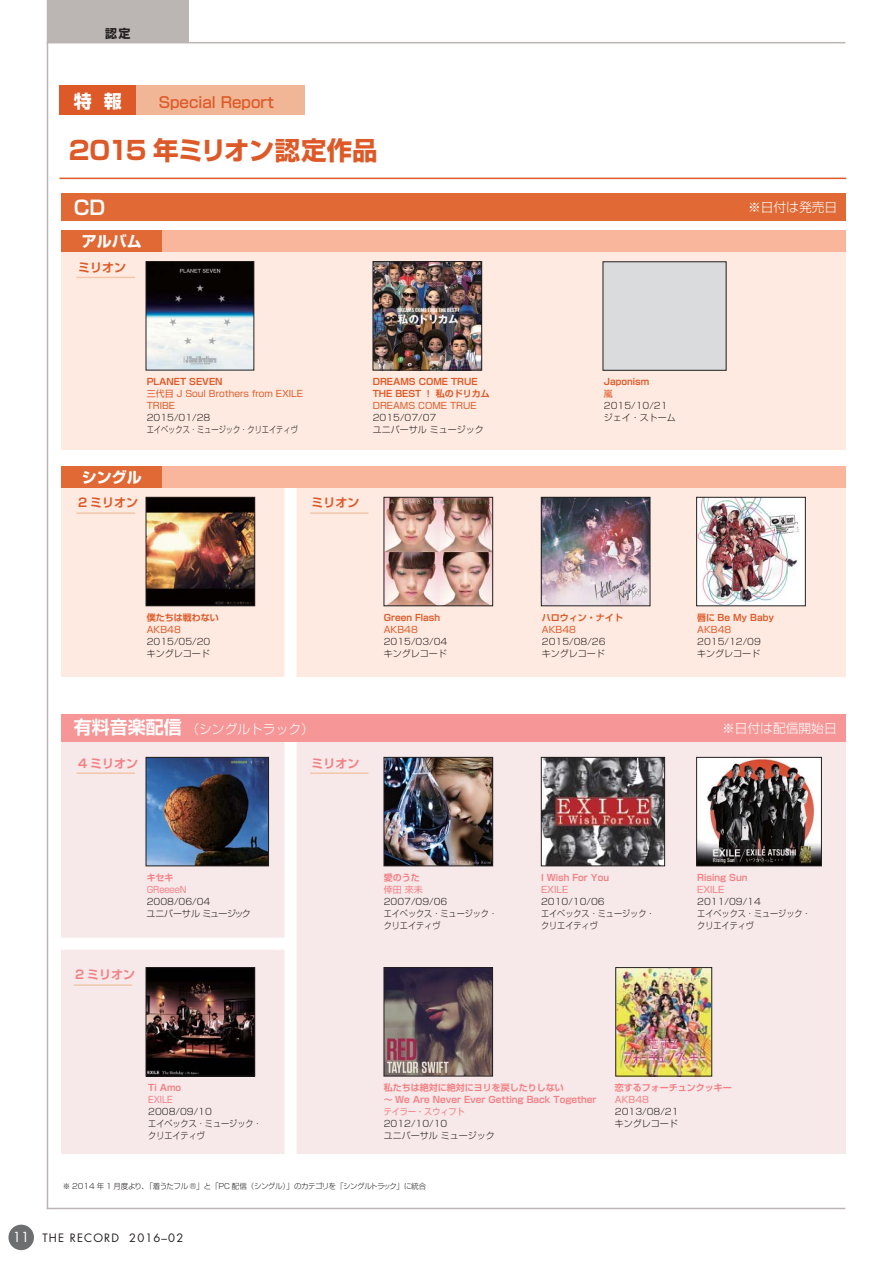
<style>
.page{position:relative;width:893px;height:1263px;background:#fff}
.page>*{position:absolute;margin:0;border:0;box-sizing:border-box;transform-origin:0 0}
.t1{font:25.5px "Shin Go Pr 6 Bold 90 pv RKSJ H";letter-spacing:-.015em;color:#dd5928}
.t2{font:19.5px "Shin Go Pr 6 De Bold 90 pv RKSJ H";color:#fff}
.t3{font:18px "Shin Go Pr 6 Bold 90 pv RKSJ H";color:#fff}
.t4{font:15px "Shin Go Pr 6 Medium 90 pv RKSJ H";color:#dd5928}
.t5{font:15px "Shin Go Pr 6 Bold 90 pv RKSJ H";color:#fff}
.t6{font:12.75px "Shin Go Pr 6 Light 90 pv RKSJ H";color:#fff}
.t7{font:12px "Shin Go Pr 6 De Bold 90 pv RKSJ H";color:#f37f83}
.t8{font:12px "Shin Go Pr 6 De Bold 90 pv RKSJ H";color:#dd5928}
.t9{font:12px "Shin Go Pr 6 Bold 90 pv RKSJ H";color:#231f20}
.t10{font:11.25px "Futura";letter-spacing:.1em;color:#231f20}
.t11{font:9px/12px "Shin Go Pr 6 Light 90 pv RKSJ H";color:#231f20}
.t12{font:9px/12px "Shin Go Pr 6 De Bold 90 pv RKSJ H";color:#f37f83}
.t13{font:9px/12px "Shin Go Pr 6 De Bold 90 pv RKSJ H";color:#dd5928}
.t14{font:9px/12px "Shin Go Pr 6 Regular 90 pv RKSJ H";color:#dd5928}
.t15{font:9px "Shin Go Pr 6 Regular 90 pv RKSJ H";color:#f37f83;scale:.9 1}
.t16{font:9px/12px "Shin Go Pr 6 Light 90 pv RKSJ H";letter-spacing:-.02em;color:#231f20}
.t17{font:9px "Shin Go Pr 6 Regular 90 pv RKSJ H";color:#f37f83}
.t18{font:7.5px "Shin Go Pr 6 Light 90 pv RKSJ H";letter-spacing:-.07em;color:#231f20}
.s1{font-family:"Shin Go Pr 6 De Bold 90 pv RKSJ H";font-size:18px}
.s2{font-size:13.5px;color:#fff}
</style>
<div class="page">
<div style="left:61px;top:466px;width:785px;height:211px;background:#feeae0"></div>
<div style="left:62px;top:739px;width:784px;height:414px;background:#f7e8e9"></div>
<div style="left:58px;top:938px;width:234px;height:12px;background:#fff"></div>
<div style="left:284px;top:734px;width:12px;height:430px;background:#fff"></div>
<div style="left:284px;top:482px;width:12px;height:210px;background:#fff"></div>
<div style="left:8px;top:1225px;width:26px;height:25px;background:#6d6e70;border-radius:50%"></div>
<div style="left:47px;top:0;width:142px;height:43px;background:#bbb6b4"></div>
<hr style="left:47px;top:0;width:1px;height:1209px;background:#bbb6b4">
<div style="left:59px;top:85px;width:246px;height:30px;background:#f0b695"></div>
<div style="left:59px;top:85px;width:77px;height:30px;background:#dd5928"></div>
<hr style="left:47px;top:42px;width:798px;height:1px;background:#bbb6b4">
<hr style="left:47px;top:1208px;width:798px;height:1px;background:#bbb6b4">
<hr style="left:59px;top:178px;width:787px;height:1px;background:#dd5928">
<div style="left:61px;top:231px;width:785px;height:219px;background:#feeae0"></div>
<div style="left:162px;top:231px;width:684px;height:21px;background:#fab69c"></div>
<div style="left:162px;top:466px;width:684px;height:22px;background:#fab69c"></div>
<div style="left:62px;top:194px;width:784px;height:27px;background:#e06935"></div>
<div style="left:61px;top:231px;width:101px;height:21px;background:#e06935"></div>
<div style="left:61px;top:466px;width:101px;height:22px;background:#e06935"></div>
<div style="left:62px;top:714px;width:784px;height:27px;background:#f69697"></div>
<div style="left:603px;top:262px;width:123px;height:108px;background:#d9dbdc"></div>
<img style="left:543px;top:499px;width:105px;height:105px">
<div style="left:541px;top:497px;width:109px;height:109px;border:1px solid #231f20"></div>
<img style="left:543px;top:759px;width:120px;height:105px">
<div style="left:541px;top:757px;width:124px;height:109px;border:1px solid #231f20"></div>
<img style="left:617px;top:969px;width:93px;height:105px">
<div style="left:615px;top:967px;width:97px;height:109px;border:1px solid #231f20"></div>
<img style="left:698px;top:499px;width:105px;height:105px">
<div style="left:696px;top:497px;width:109px;height:109px;border:1px solid #231f20"></div>
<img style="left:698px;top:759px;width:121px;height:105px">
<div style="left:696px;top:757px;width:125px;height:109px;border:1px solid #231f20"></div>
<img style="left:386px;top:499px;width:105px;height:105px">
<div style="left:384px;top:497px;width:109px;height:109px;border:1px solid #231f20"></div>
<img style="left:386px;top:759px;width:105px;height:105px">
<div style="left:384px;top:757px;width:109px;height:109px;border:1px solid #231f20"></div>
<img style="left:375px;top:263px;width:105px;height:105px">
<div style="left:373px;top:261px;width:109px;height:109px;border:1px solid #231f20"></div>
<img style="left:386px;top:969px;width:105px;height:105px">
<div style="left:384px;top:967px;width:109px;height:109px;border:1px solid #231f20"></div>
<img style="left:148px;top:499px;width:105px;height:105px">
<div style="left:146px;top:497px;width:109px;height:109px;border:1px solid #231f20"></div>
<img style="left:148px;top:759px;width:119px;height:105px">
<div style="left:146px;top:757px;width:123px;height:109px;border:1px solid #231f20"></div>
<img style="left:148px;top:263px;width:104px;height:105px">
<div style="left:146px;top:261px;width:108px;height:109px;border:1px solid #231f20"></div>
<img style="left:148px;top:969px;width:105px;height:105px">
<div style="left:146px;top:967px;width:109px;height:109px;border:1px solid #231f20"></div>
<hr style="left:76px;top:277px;width:59px;height:1px;background:#f2c7ac">
<hr style="left:76px;top:512px;width:59px;height:2px;background:#f2c7ac">
<hr style="left:76px;top:772px;width:59px;height:2px;background:#f2c7ac">
<hr style="left:310px;top:512px;width:58px;height:2px;background:#f2c7ac">
<hr style="left:74px;top:984px;width:58px;height:2px;background:#f2c7ac">
<hr style="left:310px;top:772px;width:58px;height:2px;background:#f2c7ac">
<h3 class="t9" style="left:105px;top:29px;width:27px">認定</h3>
<h3 class="t3" style="left:74px;top:95px;width:49px">特 報</h3>
<h3 class="t4" style="left:159px;top:97px;width:117px">Special Report</h3>
<h1 class="t1" style="left:69px;top:141px;width:310px">2015 年ミリオン認定作品</h1>
<h2 class="t2" style="left:74px;top:200px;width:33px">CD</h2>
<h3 class="t6" style="left:748px;top:202px;width:91px">※日付は発売日</h3>
<h3 class="t5" style="left:82px;top:236px;width:61px">アルバム</h3>
<h3 class="t8" style="left:78px;top:263px;width:50px">ミリオン</h3>
<p class="t13" style="left:147px;top:377px;width:77px">PLANET SEVEN</p>
<p class="t14" style="left:147px;top:389px;width:158px">三代目 J Soul Brothers from EXILE<br>TRIBE</p>
<p class="t11" style="left:147px;top:413px;width:153px">2015/01/28<br>エイベックス・ミュージック・クリエイティヴ</p>
<p class="t13" style="left:373px;top:377px;width:118px">DREAMS COME TRUE<br>THE BEST ！ 私のドリカム</p>
<p class="t14" style="left:373px;top:401px;width:105px">DREAMS COME TRUE</p>
<p class="t11" style="left:373px;top:413px;width:113px">2015/07/07<br>ユニバーサル ミュージック</p>
<h3 class="t5" style="left:82px;top:472px;width:61px">シングル</h3>
<h3 class="t8" style="left:78px;top:498px;width:62px">2 ミリオン</h3>
<h3 class="t8" style="left:311px;top:498px;width:49px">ミリオン</h3>
<p class="t13" style="left:147px;top:612px;width:74px">僕たちは戦わない</p>
<p class="t14" style="left:147px;top:624px;width:36px">AKB48</p>
<p class="t11" style="left:147px;top:636px;width:65px">2015/05/20キングレコード</p>
<p class="t13" style="left:384px;top:612px;width:58px">Green Flash</p>
<p class="t14" style="left:384px;top:624px;width:36px">AKB48</p>
<p class="t11" style="left:384px;top:636px;width:65px">2015/03/04キングレコード</p>
<p class="t13" style="left:604px;top:377px;width:47px">Japonism</p>
<p class="t14" style="left:604px;top:389px;width:10px">嵐</p>
<p class="t11" style="left:604px;top:401px;width:74px">2015/10/21ジェイ・ストーム</p>
<p class="t13" style="left:542px;top:612px;width:83px">ハロウィン・ナイト</p>
<p class="t14" style="left:542px;top:624px;width:36px">AKB48</p>
<p class="t11" style="left:542px;top:636px;width:65px">2015/08/26キングレコード</p>
<p class="t13" style="left:697px;top:612px;width:78px">唇に Be My Baby</p>
<p class="t14" style="left:697px;top:624px;width:36px">AKB48</p>
<p class="t11" style="left:697px;top:636px;width:65px">2015/12/09キングレコード</p>
<h3 class="t6" style="left:74px;top:725px;width:242px"><span class="s1">有料音楽配信</span>（シングルトラック）</h3>
<h3 class="t6" style="left:722px;top:723px;width:116px">※日付は配信開始日</h3>
<h3 class="t7" style="left:78px;top:759px;width:62px">4 ミリオン</h3>
<p class="t12" style="left:147px;top:872px;width:28px">キセキ</p>
<p class="t15" style="left:147px;top:886px;width:46px">GReeeeN</p>
<p class="t16" style="left:147px;top:896px;width:106px">2008/06/04<br>ユニバーサル ミュージック</p>
<h3 class="t7" style="left:75px;top:970px;width:62px">2 ミリオン</h3>
<p class="t12" style="left:148px;top:1083px;width:34px">Ti Amo</p>
<p class="t15" style="left:148px;top:1096px;width:29px">EXILE</p>
<p class="t11" style="left:148px;top:1107px;width:115px">2008/09/10<br>エイベックス・ミュージック・クリエイティヴ</p>
<h3 class="t7" style="left:311px;top:759px;width:49px">ミリオン</h3>
<p class="t12" style="left:384px;top:872px;width:38px">愛のうた</p>
<p class="t17" style="left:384px;top:886px;width:41px">倖田 來未</p>
<p class="t11" style="left:384px;top:896px;width:115px">2007/09/06<br>エイベックス・ミュージック・クリエイティヴ</p>
<p class="t12" style="left:541px;top:872px;width:70px">I Wish For You</p>
<p class="t17" style="left:541px;top:886px;width:29px">EXILE</p>
<p class="t11" style="left:541px;top:896px;width:115px">2010/10/06<br>エイベックス・ミュージック・クリエイティヴ</p>
<p class="t12" style="left:697px;top:872px;width:52px">Rising Sun</p>
<p class="t17" style="left:697px;top:886px;width:29px">EXILE</p>
<p class="t11" style="left:697px;top:896px;width:115px">2011/09/14<br>エイベックス・ミュージック・クリエイティヴ</p>
<p class="t12" style="left:384px;top:1083px;width:214px">私たちは絶対に絶対にヨリを戻したりしない<br>～ We Are Never Ever Getting Back Together</p>
<p class="t15" style="left:384px;top:1108px;width:92px">テイラー・スウィフト</p>
<p class="t11" style="left:384px;top:1119px;width:113px">2012/10/10<br>ユニバーサル ミュージック</p>
<p class="t12" style="left:615px;top:1083px;width:119px">恋するフォーチュンクッキー</p>
<p class="t17" style="left:615px;top:1096px;width:36px">AKB48</p>
<p class="t11" style="left:615px;top:1107px;width:65px">2013/08/21キングレコード</p>
<p class="t18" style="left:63px;top:1183px;width:365px">※ 2014 年 1 月度より、「着うたフル ®」と「PC 配信（シングル）」のカテゴリを「シングルトラック」に統合</p>
<p class="t10" style="left:13px;top:1232px;width:172px"><span class="s2">11</span> THE RECORD 2016–02</p>
</div>
